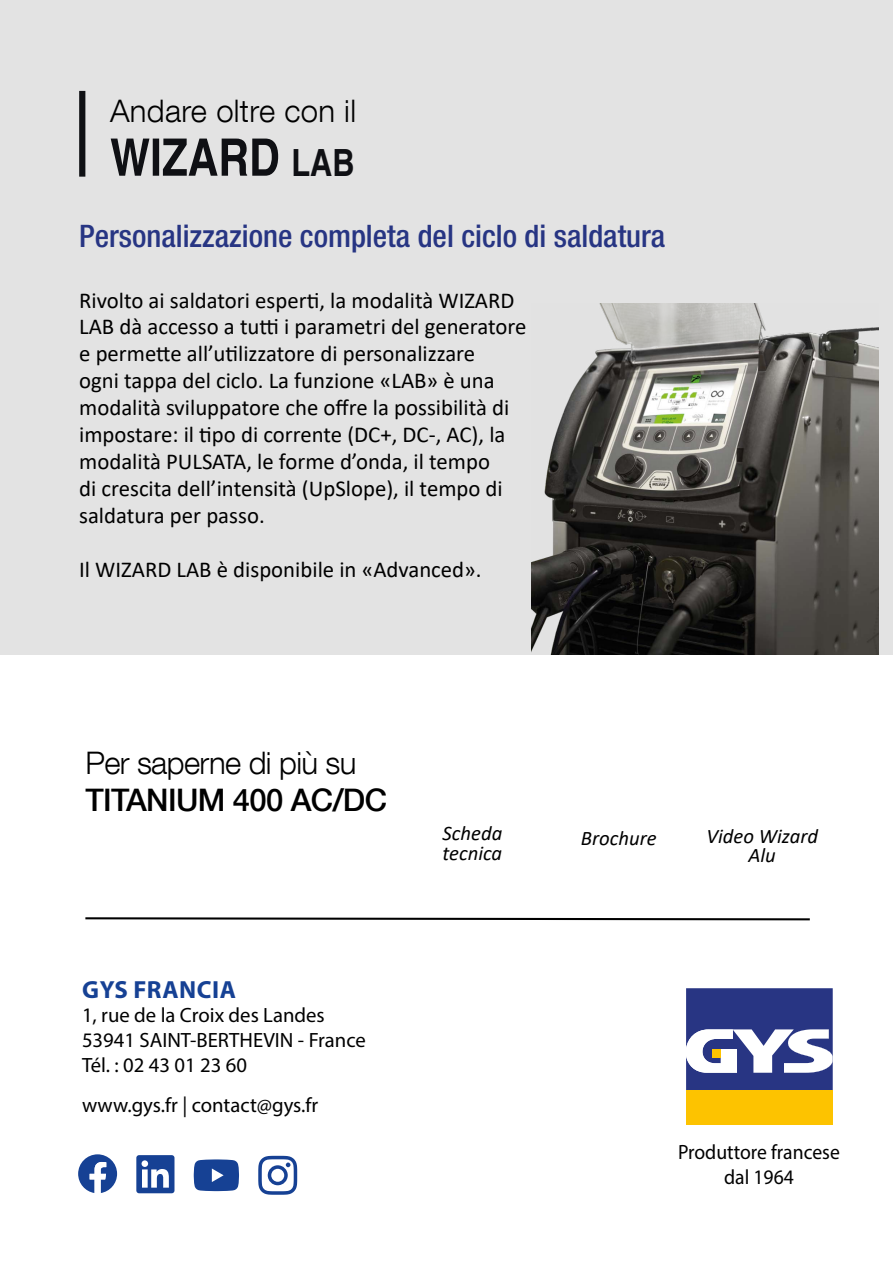
<style>
.page{position:relative;width:893px;height:1263px;background:#fff}
.page>*{position:absolute;margin:0;border:0;box-sizing:border-box;transform-origin:0 0}
.t1{font:700 condensed 51.75px "Helvetica";color:#0f1014}
.t2{font:500 condensed 31.05px "Helvetica Neue LT Com";color:#273583}
.t3{font:300 31.05px/37.2px "Helvetica Neue LT Com";letter-spacing:-.01em;color:#000}
.t4{font:300 31.05px "Helvetica Neue LT Com";letter-spacing:.01em;color:#000}
.t5{font:700 24.9px "Myriad Pro";letter-spacing:.02em;color:#164194}
.t6{font:22.8px/26.8px "Calibri";color:#000}
.TXT-exergue{font:20.7px "Myriad Pro";color:#000}
.t7{font:italic 20.7px/20.7px "Calibri";color:#000}
.TXT-exergue-2{font:20.7px/24.9px "Myriad Pro";color:#000;text-align:center;scale:.95 1}
.s1{font-size:37.5px}
.s2{font-weight:500}
</style>
<div class="page">
<div style="left:0;top:0;width:893px;height:655px;background:#e3e3e3"></div>
<div style="left:79px;top:91px;width:6px;height:86px;background:#0f1014"></div>
<img style="left:531px;top:303px;width:347px;height:352px">
<svg style="left:136px;top:1155px;width:38px;height:38px"></svg>
<svg style="left:78px;top:1154px;width:39px;height:39px"></svg>
<svg style="left:258px;top:1156px;width:39px;height:39px"></svg>
<svg style="left:194px;top:1159px;width:45px;height:32px"></svg>
<div style="left:686px;top:1090px;width:147px;height:34px;background:#fdc300"></div>
<svg style="left:686px;top:988px;width:147px;height:102px"></svg>
<svg style="left:85px;top:917px;width:725px;height:4px"></svg>
<p class="t4" style="left:110px;top:92px;width:248px">Andare oltre con il</p>
<p class="t1" style="left:110px;top:126px;width:246px">WIZARD <span class="s1">LAB</span></p>
<p class="t2" style="left:79px;top:217px;width:587px">Personalizzazione completa del ciclo di saldatura</p>
<p class="t6" style="left:79px;top:286px;width:449px">Rivolto ai saldatori esperti, la modalità WIZARD LAB dà accesso a tutti i parametri del generatore e permette all’utilizzatore di personalizzare<br>ogni tappa del ciclo. La funzione «LAB» è una modalità sviluppatore che offre la possibilità di impostare: il tipo di corrente (DC+, DC-, AC), la modalità PULSATA, le forme d’onda, il tempo<br>di crescita dell’intensità (UpSlope), il tempo di saldatura per passo.</p>
<p class="t6" style="left:79px;top:555px;width:404px">Il WIZARD LAB è disponibile in «Advanced».</p>
<p class="t3" style="left:85px;top:743px;width:303px">Per saperne di più su<br><span class="s2">TITANIUM 400 AC/DC</span></p>
<p class="t5" style="left:82px;top:973px;width:155px">GYS FRANCIA</p>
<p class="TXT-exergue" style="left:82px;top:1003px;width:244px">1, rue de la Croix des Landes</p>
<p class="TXT-exergue" style="left:82px;top:1027px;width:285px">53941 SAINT-BERTHEVIN - France</p>
<p class="TXT-exergue" style="left:82px;top:1052px;width:166px">Tél. : 02 43 01 23 60</p>
<p class="TXT-exergue" style="left:82px;top:1092px;width:238px">www.gys.fr | contact@gys.fr</p>
<p class="t7" style="left:442px;top:821px;width:61px">Scheda tecnica</p>
<p class="t7" style="left:581px;top:827px;width:77px">Brochure</p>
<p class="t7" style="left:706px;top:826px;width:113px;line-height:18.6px;text-align:center">Video Wizard<br>Alu</p>
<p class="TXT-exergue-2" style="left:678px;top:1139px;width:172px">Produttore francese dal 1964</p>
</div>
